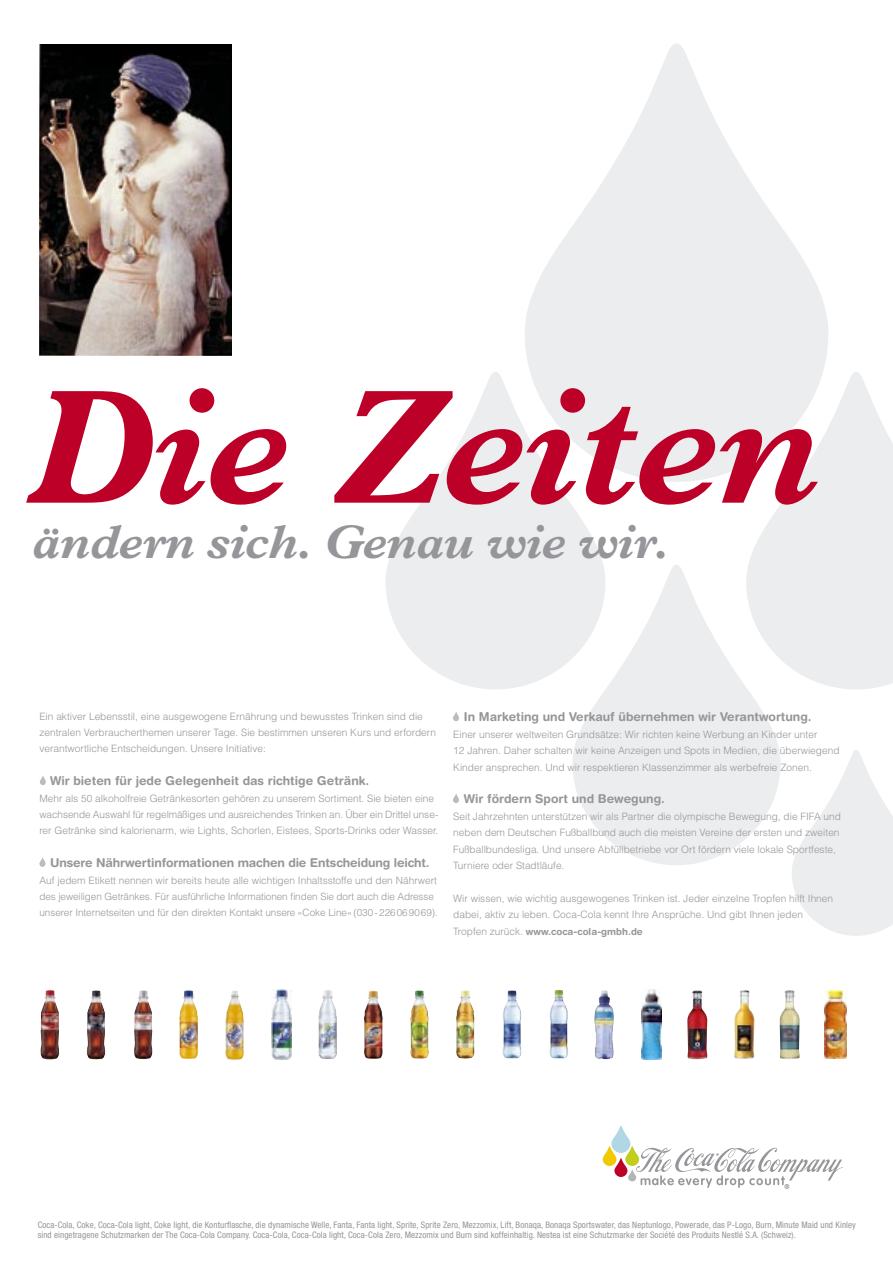
<style>
.page{position:relative;width:893px;height:1263px;background:#fff}
.page>*{position:absolute;margin:0;border:0;box-sizing:border-box;transform-origin:0 0}
.t1{font:italic 700 163.5px "M Plantin";letter-spacing:-.01em;color:#bc0028}
.t2{font:italic 700 47.4px "M Plantin";letter-spacing:-.01em;color:#96969a}
.t3{font:700 12.15px "Helvetica Rounded";color:#96969a}
.t4{font:300 10.2px/16.4px "Helvetica";color:#96969a}
.t5{font:300 10.05px/16.4px "Helvetica";letter-spacing:-.01em;color:#96969a}
.t6{font:700 9.75px "Helvetica Rounded";color:#96969a}
.t7{font:condensed 9px/10.8px "Helvetica Neue";letter-spacing:.01em;color:#96969a}
.s1{font-size:10.2px}
.s2{font-size:9.9px}
.s3{font-family:"Helvetica";font-weight:300;font-size:10.2px}
</style>
<div class="page">
<svg style="left:603px;top:1125px;width:240px;height:64px"></svg>
<svg style="left:525px;top:43px;width:303px;height:439px;fill:#ecedee"></svg>
<svg style="left:572px;top:565px;width:209px;height:300px;fill:#ecedee"></svg>
<svg style="left:386px;top:372px;width:219px;height:317px;fill:#ecedee"></svg>
<svg style="left:746px;top:372px;width:147px;height:317px;fill:#ecedee"></svg>
<svg style="left:792px;top:750px;width:101px;height:186px"></svg>
<svg style="left:453px;top:794px;width:6px;height:9px"></svg>
<svg style="left:453px;top:712px;width:6px;height:9px"></svg>
<svg style="left:40px;top:776px;width:6px;height:9px"></svg>
<svg style="left:39px;top:857px;width:7px;height:10px"></svg>
<img style="left:87px;top:990px;width:18px;height:69px">
<img style="left:503px;top:990px;width:18px;height:68px">
<img style="left:549px;top:990px;width:19px;height:68px">
<img style="left:595px;top:990px;width:19px;height:69px">
<img style="left:687px;top:990px;width:21px;height:69px">
<img style="left:41px;top:990px;width:18px;height:69px">
<img style="left:134px;top:990px;width:18px;height:69px">
<img style="left:179px;top:990px;width:19px;height:69px">
<img style="left:779px;top:990px;width:21px;height:69px">
<img style="left:410px;top:994px;width:19px;height:65px">
<img style="left:364px;top:991px;width:19px;height:68px">
<img style="left:641px;top:990px;width:20px;height:69px">
<img style="left:734px;top:990px;width:20px;height:69px">
<img style="left:824px;top:991px;width:23px;height:67px">
<img style="left:271px;top:989px;width:20px;height:70px">
<img style="left:318px;top:990px;width:19px;height:69px">
<img style="left:456px;top:990px;width:19px;height:69px">
<img style="left:39px;top:44px;width:193px;height:312px">
<img style="left:225px;top:991px;width:19px;height:69px">
<p class="t1" style="left:24px;top:353px;width:798px">Die Zeiten</p>
<p class="t2" style="left:32px;top:515px;width:638px">ändern sich. Genau wie wir.</p>
<p class="t4" style="left:39px;top:708px;width:398px">Ein aktiver Lebensstil, eine ausgewogene Ernährung und bewusstes Trinken sind die zentralen Verbraucherthemen unserer Tage. Sie bestimmen unseren Kurs und erfordern verantwortliche Entscheidungen. Unsere Initiative:</p>
<p class="t3" style="left:50px;top:773px;width:321px">Wir bieten für jede Gelegenheit das richtige Getränk.</p>
<p class="t4" style="left:39px;top:790px;width:396px">Mehr als 50 alkoholfreie Getränkesorten gehören zu unserem Sortiment. Sie bieten eine</p>
<p class="t5" style="left:39px;top:806px;width:400px">wachsende Auswahl für regelmäßiges und ausreichendes Trinken an. Über ein Drittel un se<span class="s1">-</span></p>
<p class="t4" style="left:39px;top:822px;width:400px">rer Getränke sind kalorienarm, wie Lights, Schorlen, Eistees, Sports-Drinks oder Wasser.</p>
<p class="t3" style="left:50px;top:855px;width:381px">Unsere Nährwertinformationen machen die Entscheidung leicht.</p>
<p class="t4" style="left:39px;top:871px;width:399px">Auf jedem Etikett nennen wir bereits heute alle wichtigen Inhaltsstoffe und den Nährwert</p>
<p class="t5" style="left:39px;top:888px;width:400px">des jeweiligen Getränkes. Für ausführliche Informationen finden Sie dort auch die Adresse unserer Internetseiten und für den direkten Kontakt unsere »Coke Line« (<span class="s2">030 - 22606 9069</span>).</p>
<p class="t3" style="left:464px;top:710px;width:349px">In Marketing und Verkauf übernehmen wir Verantwortung.</p>
<p class="t4" style="left:453px;top:726px;width:388px">Einer unserer weltweiten Grundsätze: Wir richten keine Werbung an Kinder unter<br>12 Jahren. Daher schalten wir keine Anzeigen und Spots in Medien, die überwiegend<br>Kinder ansprechen. Und wir respektieren Klassenzimmer als werbefreie Zonen.</p>
<p class="t3" style="left:464px;top:792px;width:203px">Wir fördern Sport und Bewegung.</p>
<p class="t4" style="left:453px;top:808px;width:389px">Seit Jahrzehnten unterstützen wir als Partner die olympische Bewegung, die FIFA und neben dem Deutschen Fußballbund auch die meisten Vereine der ersten und zweiten Fußballbundesliga. Und unsere Abfüllbetriebe vor Ort fördern viele lokale Sportfeste, Turniere oder Stadtläufe.</p>
<p class="t4" style="left:453px;top:890px;width:381px">Wir wissen, wie wichtig ausgewogenes Trinken ist. Jeder einzelne Tropfen hilft Ihnen dabei, aktiv zu leben. Coca-Cola kennt Ihre Ansprüche. Und gibt Ihnen jeden</p>
<p class="t6" style="left:453px;top:925px;width:191px"><span class="s3">Tropfen zurück.</span> www.coca-cola-gmbh.de</p>
<p class="t7" style="left:38px;top:1219px;width:820px">Coca-Cola, Coke, Coca-Cola light, Coke light, die Konturflasche, die dynamische Welle, Fanta, Fanta light, Sprite, Sprite Zero, Mezzomix, Lift, Bonaqa, Bonaqa Sportswater, das Neptunlogo, Powerade, das P-Logo, Burn, Minute Maid und Kinley sind eingetragene Schutzmarken der The Coca-Cola Company. Coca-Cola, Coca-Cola light, Coca-Cola Zero, Mezzomix und Burn sind koffeinhaltig. Nestea ist eine Schutzmarke der Société des Produits Nestlé S.A. (Schweiz).</p>
</div>
